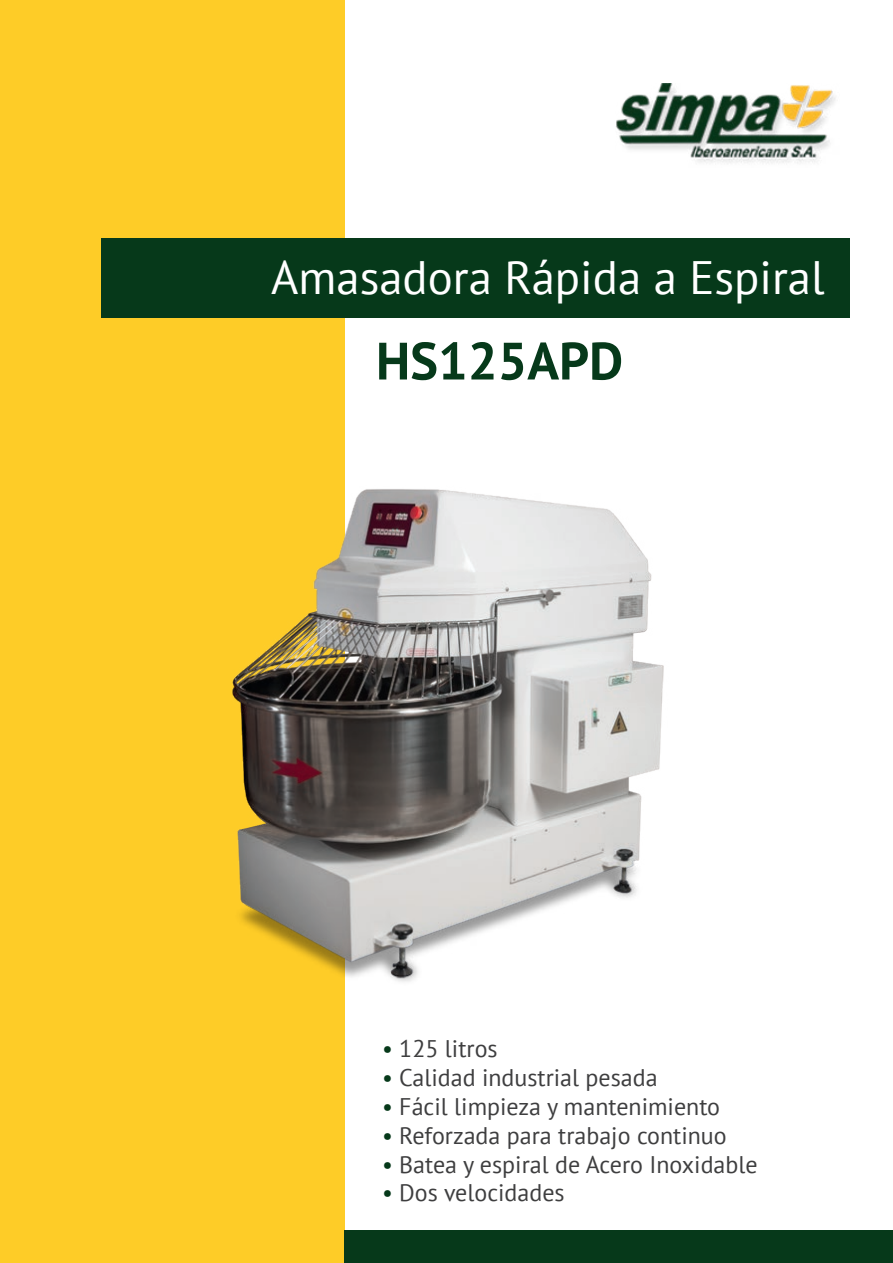
<style>
.page{position:relative;width:893px;height:1263px;background:#fff}
.page>*{position:absolute;margin:0;border:0;box-sizing:border-box;transform-origin:0 0}
.t1{font:700 52.5px "PT Sans";color:#06391a}
.t2{font:46.8px "PT Sans";color:#fff}
.t3{font:24px "PT Sans";color:#3e3e3f}
.s1{color:#06391a}
</style>
<div class="page">
<div style="left:0;top:0;width:345px;height:1263px;background:#fecc27"></div>
<div style="left:101px;top:239px;width:748px;height:79px;background:#06391a"></div>
<div style="left:345px;top:1230px;width:548px;height:33px;background:#06391a"></div>
<img style="left:616px;top:83px;width:220px;height:80px">
<img style="left:232px;top:489px;width:432px;height:493px">
<h2 class="t2" style="left:271px;top:247px;width:555px">Amasadora Rápida a Espiral</h2>
<h1 class="t1" style="left:376px;top:326px;width:249px">HS125APD</h1>
<p class="t3" style="left:382px;top:1033px;width:117px"><span class="s1">•</span> 125 litros</p>
<p class="t3" style="left:382px;top:1062px;width:277px"><span class="s1">•</span> Calidad industrial pesada</p>
<p class="t3" style="left:382px;top:1091px;width:340px"><span class="s1">•</span> Fácil limpieza y mantenimiento</p>
<p class="t3" style="left:382px;top:1120px;width:346px"><span class="s1">•</span> Reforzada para trabajo continuo</p>
<p class="t3" style="left:382px;top:1149px;width:377px"><span class="s1">•</span> Batea y espiral de Acero Inoxidable</p>
<p class="t3" style="left:382px;top:1177px;width:184px"><span class="s1">•</span> Dos velocidades</p>
</div>
